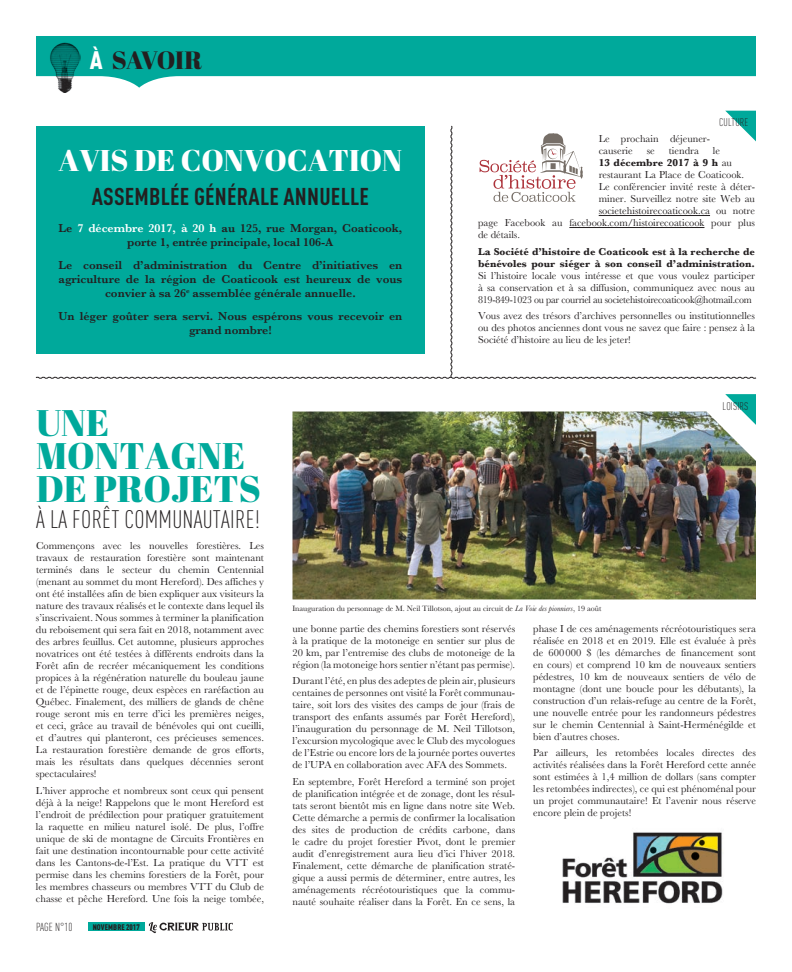
<style>
.page{position:relative;width:792px;height:972px;background:#fff}
.page>*{position:absolute;margin:0;border:0;box-sizing:border-box;transform-origin:0 0}
.t1{font:37px/33px "Abril Fatface";color:#00a99b}
.t2{font:30px "Abril Fatface";color:#fff}
.t3{font:300 condensed 25px "DINOT";letter-spacing:.01em;color:#231f20}
.t4{font:25px "Abril Fatface";letter-spacing:-.035em;color:#231f20}
.t5{font:700 condensed 24px "DINOT";letter-spacing:.01em;color:#231f20}
.t6{font:600 12px/14px "Baskerville";color:#231f20;text-align:center}
.t7{font:300 condensed 11.5px "DINOT";color:#231f20}
.t8{font:300 condensed 11px "DINOT";letter-spacing:.01em;color:#231f20}
.t9{font:10.5px/12px "Baskerville";color:#231f20;text-align:justify}
.t10{font:700 10.5px/12px "Baskerville";color:#231f20}
.t11{font:8px "Baskerville";color:#231f20}
.t12{font:900 condensed 8px "DINOT";letter-spacing:.01em;color:#231f20}
.s1{font-family:"DINOT";font-weight:900;font-stretch:condensed;color:#fff}
.s2{color:#fff}
.s3{font-weight:400}
.s4{font-style:italic}
.s5{font-family:"Bask Old Face"}
</style>
<div class="page">
<svg style="left:36px;top:36px;width:720px;height:52px;fill:#00a99b"></svg>
<img style="left:50px;top:42px;width:31px;height:50px">
<svg style="left:149px;top:922px;width:84px;height:11px"></svg>
<div style="left:88px;top:922px;width:56px;height:9px;background:#00a99b"></div>
<svg style="left:725px;top:394px;width:31px;height:18px"></svg>
<svg style="left:35px;top:111px;width:722px;height:268px"></svg>
<img style="left:292px;top:412px;width:464px;height:187px">
<img style="left:562px;top:832px;width:161px;height:72px">
<h3 class="t4" style="left:90px;top:43px;width:114px"><span class="s1">À</span> SAVOIR</h3>
<h2 class="t2" style="left:59px;top:140px;width:345px">AVIS DE CONVOCATION</h2>
<h3 class="t5" style="left:92px;top:182px;width:279px">ASSEMBLÉE GÉNÉRALE ANNUELLE</h3>
<p class="t6" style="left:58px;top:221px;width:345px">Le <span class="s2">7 décembre 2017, à 20 h</span> au 125, rue Morgan, Coaticook, porte 1, entrée principale, local 106-A</p>
<p class="t6" style="left:58px;top:258px;width:345px">Le conseil d’administration du Centre d’initiatives en agriculture de la région de Coaticook est heureux de vous convier à sa 26<sup>e</sup> assemblée générale annuelle.</p>
<p class="t6" style="left:59px;top:309px;width:345px">Un léger goûter sera servi. Nous espérons vous recevoir en grand nombre!</p>
<p class="t8" style="left:719px;top:116px;width:31px">CULTURE</p>
<p class="t9" style="left:599px;top:133px;width:113px">Le prochain déjeuner&shy;causerie</p>
<p class="t9" style="left:647px;top:145px;width:10px">se</p>
<p class="t9" style="left:669px;top:145px;width:32px">tiendra</p>
<p class="t9" style="left:713px;top:145px;width:9px">le</p>
<p class="t10" style="left:599px;top:157px;width:135px">13 décembre 2017 à 9 h <span class="s3">au</span></p>
<p class="t9" style="left:599px;top:169px;width:147px">restaurant La Place de Coaticook.</p>
<p class="t9" style="left:599px;top:181px;width:158px">Le conférencier invité reste à déter-</p>
<p class="t9" style="left:599px;top:193px;width:158px">miner. Surveillez notre site Web au</p>
<p class="t9" style="left:599px;top:205px;width:158px">societehistoirecoaticook.ca ou notre</p>
<p class="t9" style="left:478px;top:217px;width:278px">page Facebook au facebook.com/histoirecoaticook pour plus</p>
<p class="t9" style="left:478px;top:229px;width:44px">de détails.</p>
<p class="t10" style="left:478px;top:246px;width:279px">La Société d’histoire de Coaticook est à la recherche de bénévoles pour siéger à son conseil d’administration.</p>
<p class="t9" style="left:478px;top:270px;width:279px">Si l’histoire locale vous intéresse et que vous voulez participer à sa conservation et à sa diffusion, communiquez avec nous au 819-849-1023 ou par courriel au societehistoirecoaticook@hotmail.com</p>
<p class="t9" style="left:478px;top:310px;width:279px">Vous avez des trésors d’archives personnelles ou institutionnelles ou des photos anciennes dont vous ne savez que faire : pensez à la Société d’histoire au lieu de les jeter!</p>
<h1 class="t1" style="left:36px;top:406px;width:226px">UNE<br>MONTAGNE<br>DE PROJETS</h1>
<h3 class="t3" style="left:36px;top:505px;width:225px">À LA FORÊT COMMUNAUTAIRE!</h3>
<p class="t9" style="left:36px;top:540px;width:230px">Commençons avec les nouvelles forestières. Les travaux de restauration forestière sont maintenant terminés dans le secteur du chemin Centennial (menant au sommet du mont Hereford). Des affiches y ont été installées afin de bien expliquer aux visiteurs la nature des travaux réalisés et le contexte dans lequel ils s’inscrivaient. Nous sommes à terminer la planification du reboisement qui sera fait en 2018, notamment avec des arbres feuillus. Cet automne, plusieurs approches novatrices ont été testées à différents endroits dans la Forêt afin de recréer mécaniquement les conditions propices à la régénération naturelle du bouleau jaune et de l’épinette rouge, deux espèces en raréfaction au Québec. Finalement, des milliers de glands de chêne rouge seront mis en terre d’ici les premières neiges, et ceci, grâce au travail de bénévoles qui ont cueilli, et d’autres qui planteront, ces précieuses semences.<br>La restauration forestière demande de gros efforts, mais les résultats dans quelques décennies seront spectaculaires!</p>
<p class="t9" style="left:36px;top:785px;width:230px">L’hiver approche et nombreux sont ceux qui pensent déjà à la neige! Rappelons que le mont Hereford est l’endroit de prédilection pour pratiquer gratuitement la raquette en milieu naturel isolé. De plus, l’offre unique de ski de montagne de Circuits Frontières en fait une destination incontournable pour cette activité dans les Cantons-de-l’Est. La pratique du VTT est permise dans les chemins forestiers de la Forêt, pour les membres chasseurs ou membres VTT du Club de chasse et pêche Hereford. Une fois la neige tombée,</p>
<p class="t7" style="left:36px;top:921px;width:5px">PAGE</p>
<p class="t7" style="left:55px;top:921px;width:19px">N°10</p>
<p class="t12" style="left:93px;top:922px;width:49px">NOVEMBRE 2017</p>
<p class="t11" style="left:292px;top:603px;width:310px">Inauguration du personnage de M. Neil Tillotson, ajout au circuit de <span class="s4">La Voie des pionniers</span>, 19 août</p>
<p class="t8" style="left:723px;top:399px;width:27px">LOISIRS</p>
<p class="t9" style="left:292px;top:623px;width:224px">une bonne partie des chemins forestiers sont réservés à la pratique de la motoneige en sentier sur plus de 20 km, par l’entremise des clubs de motoneige de la région (la motoneige hors sentier n’étant pas permise).</p>
<p class="t9" style="left:292px;top:675px;width:224px">Durant l’été, en plus des adeptes de plein air, plusieurs centaines de personnes ont visité la Forêt communau&shy;taire, soit lors des visites des camps de jour (frais de transport des enfants assumés par Forêt Hereford), l’inauguration du personnage de M. Neil Tillotson, l’excursion mycologique avec le Club des mycologues de l’Estrie ou encore lors de la journée portes ouvertes de l’UPA en collaboration avec AFA des Sommets.</p>
<p class="t9" style="left:292px;top:776px;width:224px">En septembre, Forêt Hereford a terminé son projet de planification intégrée et de zonage, dont les résul&shy;tats seront bientôt mis en ligne dans notre site Web.<br>Cette démarche a permis de confirmer la localisation des sites de production de crédits carbone, dans le cadre du projet forestier Pivot, dont le premier audit d’enregistrement aura lieu d’ici l’hiver 2018.<br>Finalement, cette démarche de planification straté&shy;gique a aussi permis de déterminer, entre autres, les aménagements récréotouristiques que la commu&shy;nauté souhaite réaliser dans la Forêt. En ce sens, la</p>
<p class="t9" style="left:533px;top:623px;width:224px">phase I de ces aménagements récréotouristiques sera réalisée en 2018 et en 2019. Elle est évaluée à près de 600000 <span class="s5">$</span> (les démarches de financement sont en cours) et comprend 10 km de nouveaux sentiers pédestres, 10 km de nouveaux sentiers de vélo de montagne (dont une boucle pour les débutants), la construction d’un relais-refuge au centre de la Forêt, une nouvelle entrée pour les randonneurs pédestres sur le chemin Centennial à Saint-Herménégilde et bien d’autres choses.</p>
<p class="t9" style="left:533px;top:747px;width:224px">Par ailleurs, les retombées locales directes des activités réalisées dans la Forêt Hereford cette année sont estimées à 1,4 million de dollars (sans compter les retombées indirectes), ce qui est phénoménal pour un projet communautaire! Et l’avenir nous réserve encore plein de projets!</p>
</div>
